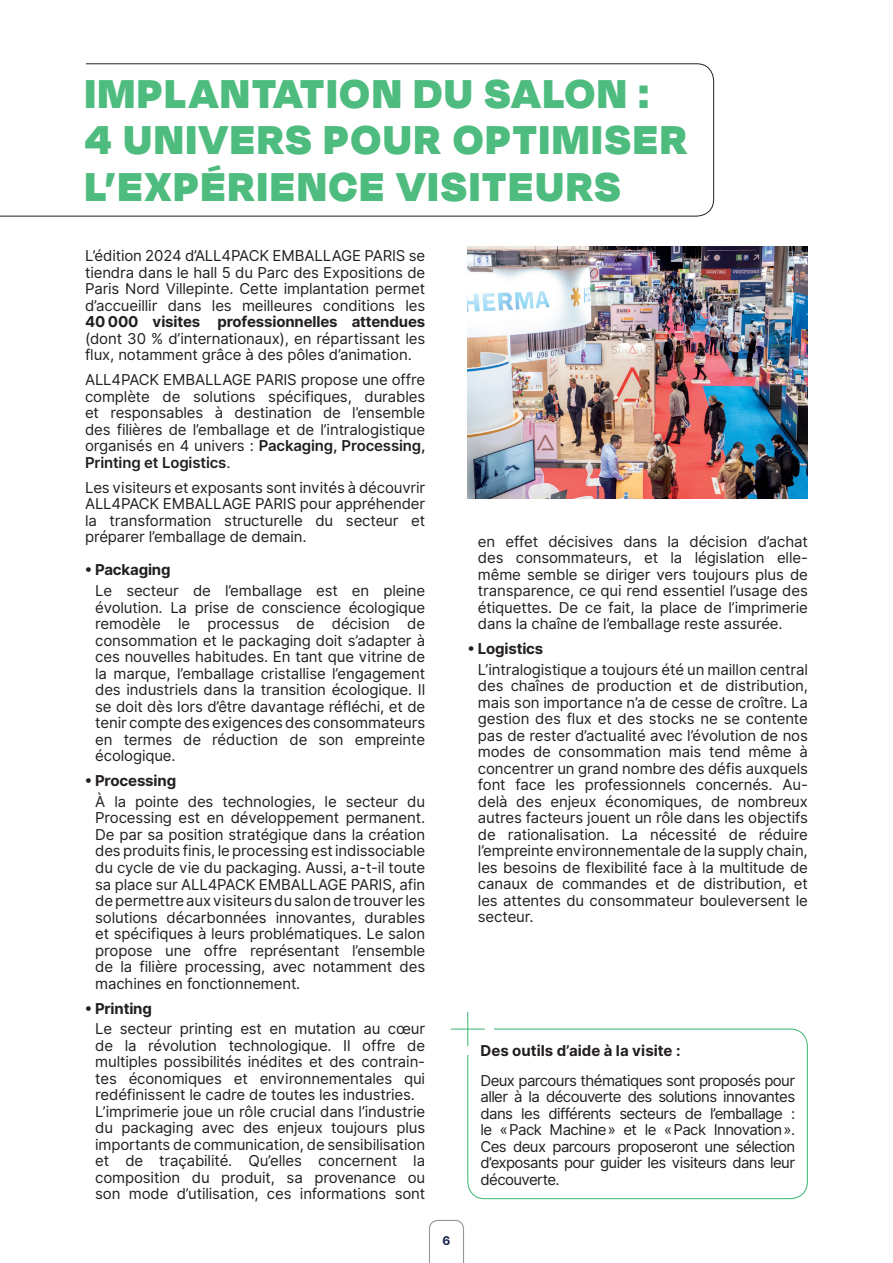
<style>
.page{position:relative;width:893px;height:1263px;background:#fff}
.page>*{position:absolute;margin:0;border:0;box-sizing:border-box;transform-origin:0 0}
.t1{font:900 46.5px/46.5px "Degular Display";letter-spacing:.06em;color:#4ebc7f}
.t2{font:15px/16.5px "Inter";letter-spacing:-.01em;color:#231f20;text-align:justify}
.t3{font:700 15px "Inter";letter-spacing:-.01em;color:#231f20}
.t4{font:700 12px "Inter";color:#17224c}
.s1{font-weight:600}
</style>
<div class="page">
<svg style="left:429px;top:1220px;width:35px;height:43px"></svg>
<svg style="left:0;top:63px;width:714px;height:154px"></svg>
<div style="left:0;top:38px;width:85px;height:39px;background:#fff"></div>
<svg style="left:467px;top:1028px;width:341px;height:172px"></svg>
<div style="left:451px;top:1012px;width:42px;height:42px;background:#fff"></div>
<hr style="left:467px;top:1012px;width:1px;height:34px;background:#4ebc7f">
<hr style="left:451px;top:1028px;width:34px;height:2px;background:#4ebc7f">
<img style="left:468px;top:247px;width:340px;height:252px">
<h1 class="t1" style="left:85px;top:68px;width:603px">IMPLANTATION DU SALON :<br>4 UNIVERS POUR OPTIMISER<br>L’EXPÉRIENCE VISITEURS</h1>
<p class="t2" style="left:85px;top:247px;width:342px">L’édition 2024 d’ALL4PACK EMBALLAGE PARIS se tiendra dans le hall 5 du Parc des Expositions de Paris Nord Villepinte. Cette implantation permet d’accueillir dans les meilleures conditions les</p>
<p class="t3" style="left:85px;top:311px;width:342px">40 000 visites professionnelles attendues</p>
<p class="t2" style="left:85px;top:330px;width:342px">(dont 30 % d’internationaux), en répartissant les flux, notamment grâce à des pôles d’animation.</p>
<p class="t2" style="left:85px;top:372px;width:342px">ALL4PACK EMBALLAGE PARIS propose une offre complète de solutions spécifiques, durables et responsables à destination de l’ensemble des filières de l’emballage et de l’intralogistique organisés en 4 univers : <span class="s1">Packaging, Processing, Printing et Logistics</span>.</p>
<p class="t2" style="left:85px;top:479px;width:342px">Les visiteurs et exposants sont invités à découvrir ALL4PACK EMBALLAGE PARIS pour appréhender la transformation structurelle du secteur et préparer l’emballage de demain.</p>
<p class="t3" style="left:85px;top:559px;width:87px">• Packaging</p>
<p class="t2" style="left:95px;top:582px;width:331px">Le secteur de l’emballage est en pleine évolution. La prise de conscience écologique remodèle le processus de décision de consommation et le packaging doit s’adapter à ces nouvelles habitudes. En tant que vitrine de la marque, l’emballage cristallise l’engagement des industriels dans la transition écologique. Il se doit dès lors d’être davantage réfléchi, et de tenir compte des exigences des consommateurs en termes de réduction de son empreinte écologique.</p>
<p class="t3" style="left:85px;top:770px;width:93px">• Processing</p>
<p class="t2" style="left:95px;top:793px;width:331px">À la pointe des technologies, le secteur du Processing est en développement permanent.<br>De par sa position stratégique dans la création des produits finis, le processing est indissociable du cycle de vie du packaging. Aussi, a-t-il toute sa place sur ALL4PACK EMBALLAGE PARIS, afin de permettre aux visiteurs du salon de trouver les solutions décarbonnées innovantes, durables et spécifiques à leurs problématiques. Le salon propose une offre représentant l’ensemble de la filière processing, avec notamment des machines en fonctionnement.</p>
<p class="t3" style="left:85px;top:997px;width:68px">• Printing</p>
<p class="t2" style="left:95px;top:1021px;width:331px;text-align:left">Le secteur printing est en mutation au cœur de la révolution technologique. Il offre de multiples possibilités inédites et des contrain&shy;tes économiques et environnementales qui redéfinissent le cadre de toutes les industries.<br>L’imprimerie joue un rôle crucial dans l’industrie du packaging avec des enjeux toujours plus importants de communication, de sensibilisation et de traçabilité. Qu’elles concernent la composition du produit, sa provenance ou son mode d’utilisation, ces informations sont</p>
<p class="t4" style="left:442px;top:1232px;width:9px">6</p>
<p class="t2" style="left:478px;top:533px;width:331px">en effet décisives dans la décision d’achat des consommateurs, et la législation elle&shy;même semble se diriger vers toujours plus de transparence, ce qui rend essentiel l’usage des étiquettes. De ce fait, la place de l’imprimerie dans la chaîne de l’emballage reste assurée.</p>
<p class="t3" style="left:468px;top:638px;width:77px">• Logistics</p>
<p class="t2" style="left:478px;top:661px;width:331px">L’intralogistique a toujours été un maillon central des chaînes de production et de distribution, mais son importance n’a de cesse de croître. La gestion des flux et des stocks ne se contente pas de rester d’actualité avec l’évolution de nos modes de consommation mais tend même à concentrer un grand nombre des défis auxquels font face les professionnels concernés. Au&shy;delà des enjeux économiques, de nombreux autres facteurs jouent un rôle dans les objectifs de rationalisation. La nécessité de réduire l’empreinte environnementale de la supply chain, les besoins de flexibilité face à la multitude de canaux de commandes et de distribution, et les attentes du consommateur bouleversent le secteur.</p>
<p class="t3" style="left:480px;top:1040px;width:202px">Des outils d’aide à la visite :</p>
<p class="t2" style="left:480px;top:1072px;width:316px">Deux parcours thématiques sont proposés pour aller à la découverte des solutions innovantes dans les différents secteurs de l’emballage : le « Pack Machine » et le « Pack Innovation ».<br>Ces deux parcours proposeront une sélection d’exposants pour guider les visiteurs dans leur découverte.</p>
</div>
